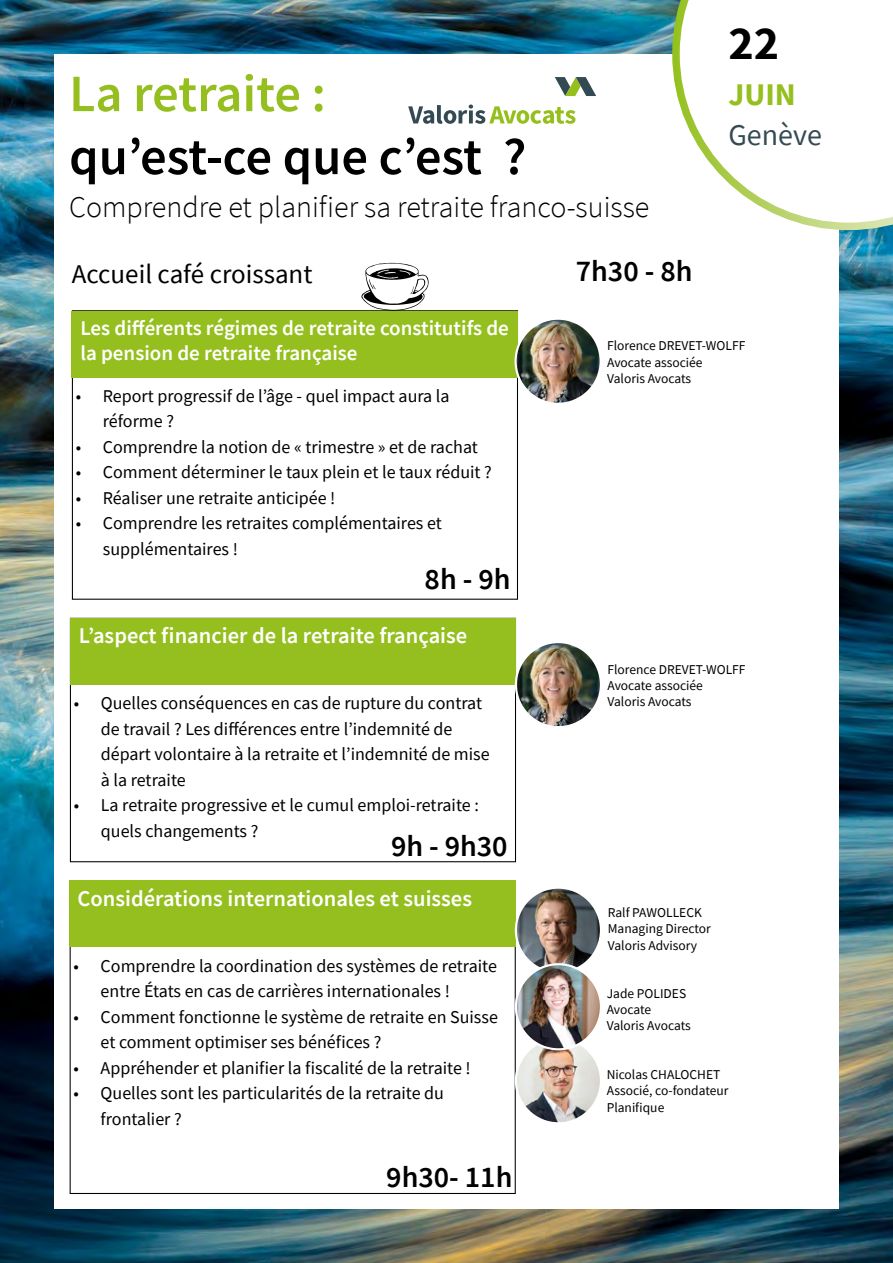
<style>
.page{position:relative;width:893px;height:1263px;background:#fff}
.page>*{position:absolute;margin:0;border:0;box-sizing:border-box;transform-origin:0 0}
.t1{font:600 52.5px "Source Sans Pro";color:#000}
.t2{font:600 52.5px "Source Sans Pro";letter-spacing:-.005em;color:#95bf1f}
.t3{font:700 48px "Source Sans Pro";color:#000}
.t4{font:700 31.5px "Source Sans Pro";color:#95bf1f}
.t5{font:300 30px "Source Sans Pro";color:#000}
.t6{font:600 30px "Source Sans Pro";color:#000}
.t7{font:30px "Source Sans Pro";color:#354a53}
.t8{font:27px "Source Sans Pro";color:#000}
.t9{font:600 22.5px "Source Sans Pro";color:#fff}
.t10{font:600 21px/25.5px "Source Sans Pro";color:#fff}
.t11{font:18px/25.5px "Source Sans Pro";color:#000}
.t12{font:13.5px/16.2px "Source Sans Pro";color:#000}
</style>
<div class="page">
<img style="left:0;top:0;width:893px;height:1263px">
<div style="left:54px;top:54px;width:785px;height:1155px;background:#fff"></div>
<svg style="left:555px;top:77px;width:41px;height:19px"></svg>
<svg style="left:408px;top:105px;width:167px;height:19px"></svg>
<svg style="left:672px;top:0;width:221px;height:230px"></svg>
<div style="left:70px;top:618px;width:446px;height:67px;background:#95bf1f"></div>
<div style="left:69px;top:880px;width:447px;height:67px;background:#95bf1f"></div>
<img style="left:518px;top:1045px;width:81px;height:76px">
<div style="left:515px;top:1037px;width:87px;height:87px;border:2px solid #fff;border-radius:50%"></div>
<svg style="left:361px;top:263px;width:68px;height:48px"></svg>
<div style="left:72px;top:311px;width:446px;height:66px;background:#95bf1f"></div>
<img style="left:516px;top:319px;width:85px;height:85px;border-radius:43px">
<div style="left:514px;top:318px;width:88px;height:87px;border:2px solid #fff;border-radius:50%"></div>
<img style="left:516px;top:642px;width:85px;height:85px;border-radius:43px">
<div style="left:515px;top:641px;width:87px;height:87px;border:2px solid #fff;border-radius:50%"></div>
<img style="left:516px;top:888px;width:85px;height:85px;border-radius:43px">
<div style="left:515px;top:886px;width:87px;height:88px;border:2px solid #fff;border-radius:50%"></div>
<img style="left:516px;top:964px;width:85px;height:85px;border-radius:43px">
<div style="left:515px;top:963px;width:87px;height:87px;border:2px solid #fff;border-radius:50%"></div>
<h1 class="t2" style="left:69px;top:59px;width:258px">La retraite :</h1>
<h1 class="t1" style="left:69px;top:122px;width:459px">qu’est-ce que c’est ?</h1>
<h3 class="t5" style="left:69px;top:188px;width:582px">Comprendre et planifier sa retraite franco-suisse</h3>
<h2 class="t3" style="left:728px;top:10px;width:52px">22</h2>
<h3 class="t4" style="left:728px;top:73px;width:69px">JUIN</h3>
<h3 class="t7" style="left:728px;top:116px;width:95px">Genève</h3>
<h3 class="t8" style="left:72px;top:257px;width:242px">Accueil café croissant</h3>
<h3 class="t6" style="left:576px;top:252px;width:118px">7h30 - 8h</h3>
<p class="t10" style="left:80px;top:315px;width:430px">Les différents régimes de retraite constitutifs de la pension de retraite française</p>
<p class="t12" style="left:607px;top:338px;width:140px">Florence DREVET-WOLFF<br>Avocate associée<br>Valoris Avocats</p>
<p class="t11" style="left:103px;top:383px;width:348px;text-indent:-27px">• Report progressif de l’âge - quel impact aura la réforme ?</p>
<p class="t11" style="left:76px;top:434px;width:404px">• Comprendre la notion de « trimestre » et de rachat</p>
<p class="t11" style="left:76px;top:459px;width:418px">• Comment déterminer le taux plein et le taux réduit ?</p>
<p class="t11" style="left:76px;top:485px;width:261px">• Réaliser une retraite anticipée !</p>
<p class="t11" style="left:103px;top:510px;width:341px;text-indent:-27px">• Comprendre les retraites complémentaires et supplémentaires !</p>
<h3 class="t6" style="left:425px;top:560px;width:87px">8h - 9h</h3>
<p class="t9" style="left:79px;top:621px;width:390px">L’aspect financier de la retraite française</p>
<p class="t11" style="left:101px;top:690px;width:390px;text-indent:-27px">• Quelles conséquences en cas de rupture du contrat de travail ? Les différences entre l’indemnité de départ volontaire à la retraite et l’indemnité de mise à la retraite</p>
<p class="t11" style="left:101px;top:792px;width:379px;text-indent:-27px">• La retraite progressive et le cumul emploi-retraite : quels changements ?</p>
<h3 class="t6" style="left:391px;top:826px;width:118px">9h - 9h30</h3>
<p class="t9" style="left:78px;top:883px;width:396px">Considérations internationales et suisses</p>
<p class="t11" style="left:101px;top:953px;width:398px;text-indent:-27px">• Comprendre la coordination des systèmes de retraite entre États en cas de carrières internationales !</p>
<p class="t11" style="left:101px;top:1004px;width:399px;text-indent:-27px">• Comment fonctionne le système de retraite en Suisse et comment optimiser ses bénéfices ?</p>
<p class="t11" style="left:74px;top:1055px;width:399px">• Appréhender et planifier la fiscalité de la retraite !</p>
<p class="t11" style="left:101px;top:1080px;width:345px;text-indent:-27px">• Quelles sont les particularités de la retraite du frontalier ?</p>
<h3 class="t6" style="left:386px;top:1157px;width:128px">9h30- 11h</h3>
<p class="t12" style="left:607px;top:661px;width:140px">Florence DREVET-WOLFF<br>Avocate associée<br>Valoris Avocats</p>
<p class="t12" style="left:608px;top:904px;width:105px">Ralf PAWOLLECK<br>Managing Director<br>Valoris Advisory</p>
<p class="t12" style="left:607px;top:985px;width:86px">Jade POLIDES<br>Avocate<br>Valoris Avocats</p>
<p class="t12" style="left:607px;top:1066px;width:123px">Nicolas CHALOCHET<br>Associé, co-fondateur<br>Planifique</p>
</div>
